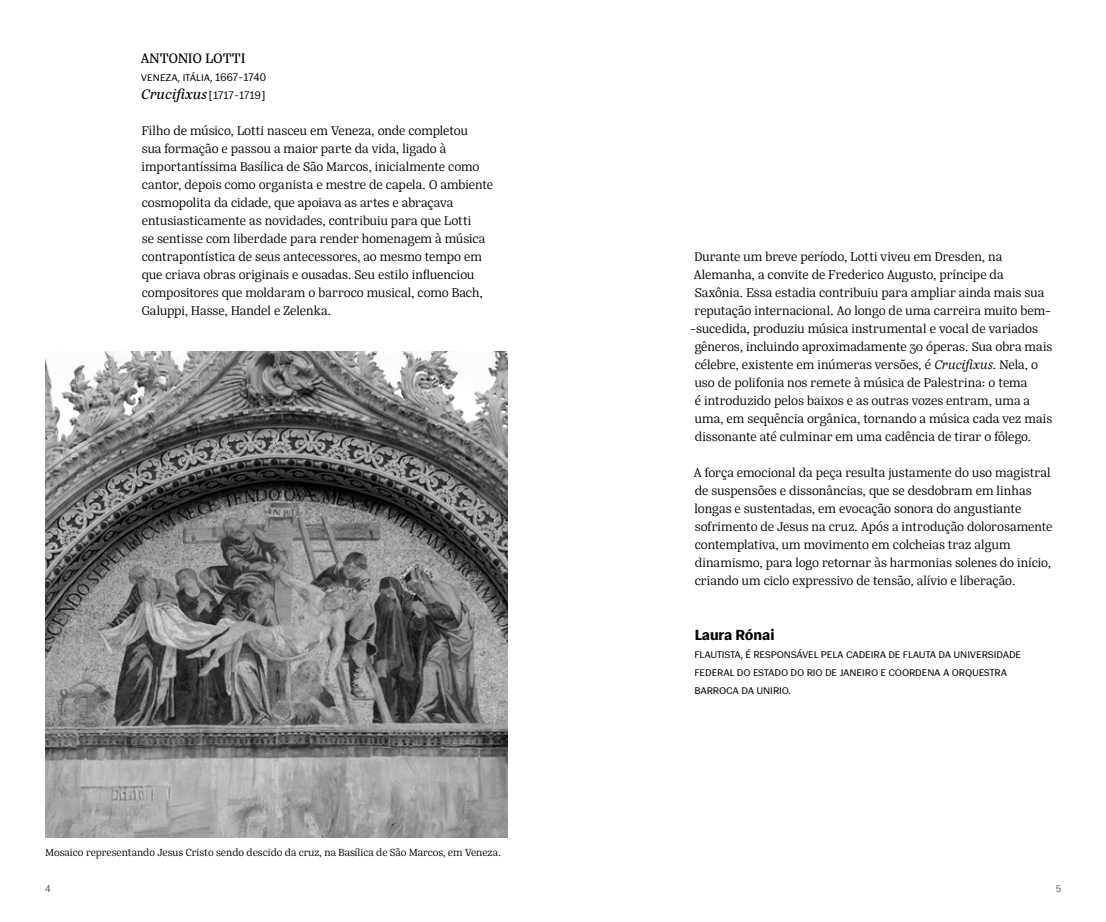
<style>
.page{position:relative;width:1106px;height:922px;background:#fff}
.page>*{position:absolute;margin:0;border:0;box-sizing:border-box;transform-origin:0 0}
.t1{font:15px "Silva Text";letter-spacing:.01em;color:#000}
.t2{font:300 15px "Gal Gothic Variable Roman";color:#000}
.t3{font:300 13.75px/18px "Silva Text";color:#000}
.t4{font:300 11.25px/18px "Gal Gothic Variable Roman";letter-spacing:-.015em;color:#000}
.t5{font:300 11.25px "Silva Text";color:#000}
.t6{font:300 10px "Gal Gothic Variable Roman";color:#575756}
.s1{font-family:"Silva Text";font-weight:400;font-style:italic;font-size:15px}
.s2{font-style:italic}
</style>
<div class="page">
<img style="left:45px;top:351px;width:463px;height:486px">
<p class="t1" style="left:141px;top:48px;width:106px">ANTONIO LOTTI</p>
<p class="t4" style="left:141px;top:68px;width:127px">veneza, itália, 1667-1740<br><span class="s1">Crucifixus</span> [1717-1719]</p>
<p class="t3" style="left:142px;top:122px;width:353px">Filho de músico, Lotti nasceu em Veneza, onde completou<br>sua formação e passou a maior parte da vida, ligado à importantíssima Basílica de São Marcos, inicialmente como cantor, depois como organista e mestre de capela. O ambiente cosmopolita da cidade, que apoiava as artes e abraçava entusiasticamente as novidades, contribuiu para que Lotti<br>se sentisse com liberdade para render homenagem à música contrapontística de seus antecessores, ao mesmo tempo em que criava obras originais e ousadas. Seu estilo influenciou compositores que moldaram o barroco musical, como Bach, Galuppi, Hasse, Handel e Zelenka.</p>
<p class="t5" style="left:46px;top:844px;width:457px">Mosaico representando Jesus Cristo sendo descido da cruz, na Basílica de São Marcos, em Veneza.</p>
<p class="t3" style="left:694px;top:248px;width:309px">Durante um breve período, Lotti viveu em Dresden, na</p>
<p class="t3" style="left:693px;top:266px;width:311px">Alemanha, a convite de Frederico Augusto, príncipe da</p>
<p class="t3" style="left:694px;top:284px;width:351px">Saxônia. Essa estadia contribuiu para ampliar ainda mais sua</p>
<p class="t3" style="left:694px;top:302px;width:358px">reputação internacional. Ao longo de uma carreira muito bem-</p>
<p class="t3" style="left:689px;top:320px;width:350px">-sucedida, produziu música instrumental e vocal de variados</p>
<p class="t3" style="left:694px;top:338px;width:359px">gêneros, incluindo aproximadamente 30 óperas. Sua obra mais</p>
<p class="t3" style="left:694px;top:356px;width:345px">célebre, existente em inúmeras versões, é <span class="s2">Crucifixus</span>. Nela, o</p>
<p class="t3" style="left:694px;top:374px;width:334px">uso de polifonia nos remete à música de Palestrina: o tema</p>
<p class="t3" style="left:694px;top:392px;width:337px">é introduzido pelos baixos e as outras vozes entram, uma a</p>
<p class="t3" style="left:694px;top:410px;width:359px">uma, em sequência orgânica, tornando a música cada vez mais</p>
<p class="t3" style="left:694px;top:428px;width:338px">dissonante até culminar em uma cadência de tirar o fôlego.</p>
<p class="t3" style="left:693px;top:464px;width:360px">A força emocional da peça resulta justamente do uso magistral de suspensões e dissonâncias, que se desdobram em linhas longas e sustentadas, em evocação sonora do angustiante sofrimento de Jesus na cruz. Após a introdução dolorosamente contemplativa, um movimento em colcheias traz algum dinamismo, para logo retornar às harmonias solenes do início, criando um ciclo expressivo de tensão, alívio e liberação.</p>
<p class="t2" style="left:694px;top:624px;width:81px">Laura Rónai</p>
<p class="t4" style="left:694px;top:644px;width:328px">flautista, é responsável pela cadeira de flauta da universidade federal do estado do rio de janeiro e coordena a orquestra barroca da unirio.</p>
<p class="t6" style="left:45px;top:881px;width:7px">4</p>
<p class="t6" style="left:1055px;top:881px;width:7px">5</p>
</div>
